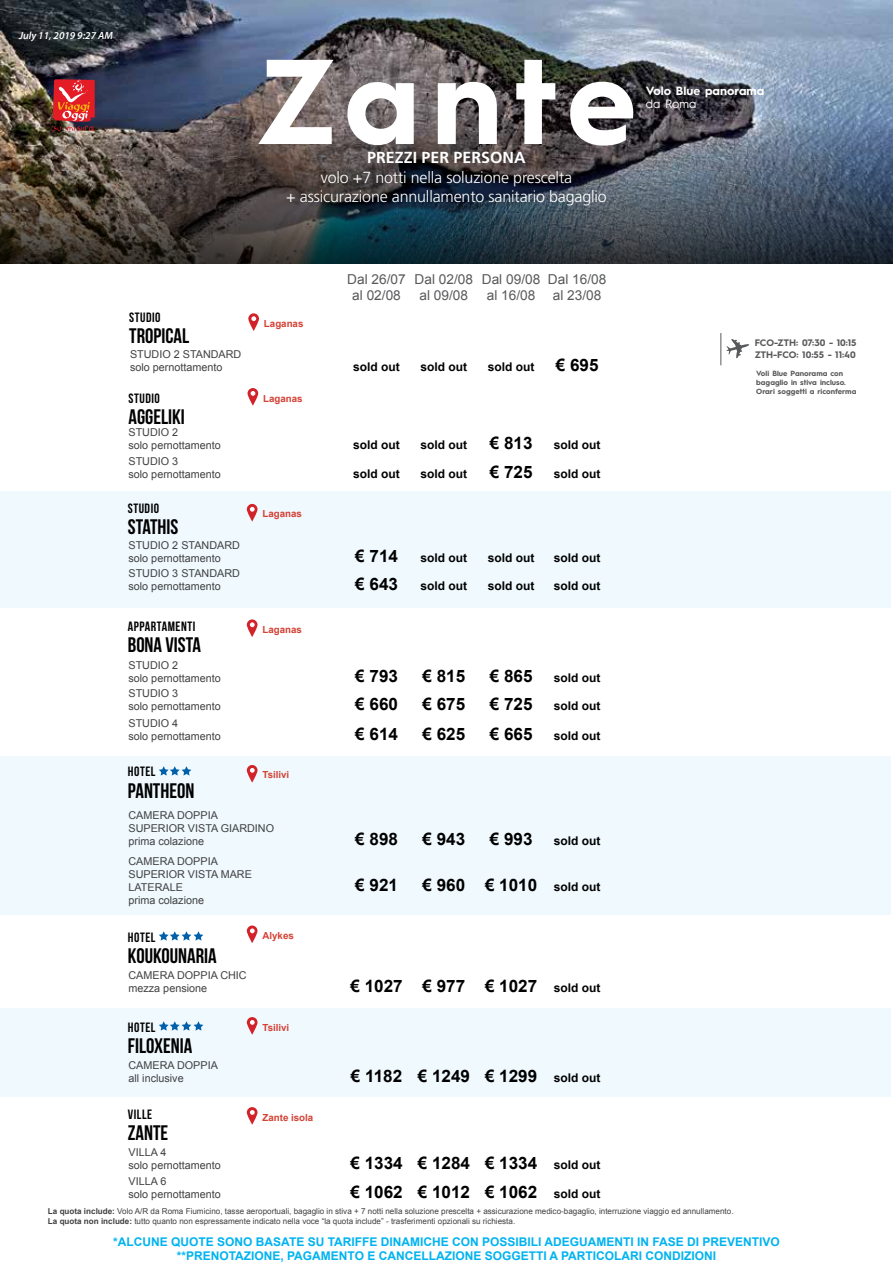
<style>
.page{position:relative;width:893px;height:1276px;background:#fff}
.page>*{position:absolute;margin:0;border:0;box-sizing:border-box;transform-origin:0 0}
.t1{font:700 120.75px "Hurme Geometric Sans 1";letter-spacing:.09em;color:#fff}
.t2{font:700 21px "Bebas Neue";color:#000}
.t3{font:700 17.1px "Arial";color:#000}
.t4{font:300 16.05px/19.2px "Frutiger";letter-spacing:-.01em;color:#fff;text-align:center}
.t5{font:700 16.05px "Frutiger";color:#fff}
.t6{font:13.65px/16.4px "Arial";color:#58595b;text-align:center}
.t7{font:700 13.5px "Bebas Neue";letter-spacing:.04em;color:#000}
.t8{font:700 12px "Arial";color:#000}
.t9{font:700 12px/14.4px "Arial";color:#00b3f0;text-align:center}
.t10{font:700 12px "Hurme Geometric Sans 1";color:#fff}
.t11{font:12px "Hurme Geometric Sans 1";color:#fff}
.t12{font:10.8px/12.9px "Arial";color:#414042}
.t13{font:italic 600 10.5px "Myriad Pro";color:#fff}
.t14{font:700 9.75px "Arial";color:#d54134}
.t15{font:700 9.45px/12.1px "Hurme Geometric Sans 1";color:#58595b}
.t16{font:8.1px/9.8px "Arial";color:#414042}
.t17{font:700 7.5px/9px "Hurme Geometric Sans 1";color:#58595b}
.s1{font-size:17.1px}
.s2{font-weight:700}
</style>
<div class="page">
<div style="left:0;top:1008px;width:891px;height:88px;background:#eff9fe"></div>
<div style="left:0;top:491px;width:891px;height:116px;background:#eff9fe"></div>
<img style="left:0;top:0;width:893px;height:263px">
<div style="left:0;top:756px;width:891px;height:158px;background:#eff9fe"></div>
<svg style="left:53px;top:79px;width:42px;height:53px;background:#c54342"></svg>
<svg style="left:726px;top:339px;width:23px;height:19px"></svg>
<svg style="left:247px;top:925px;width:11px;height:18px"></svg>
<svg style="left:250px;top:928px;width:5px;height:5px"></svg>
<svg style="left:159px;top:931px;width:44px;height:9px"></svg>
<svg style="left:247px;top:1017px;width:11px;height:17px"></svg>
<svg style="left:250px;top:1020px;width:5px;height:4px"></svg>
<svg style="left:159px;top:1021px;width:44px;height:9px"></svg>
<svg style="left:247px;top:765px;width:11px;height:17px"></svg>
<svg style="left:250px;top:768px;width:5px;height:4px"></svg>
<svg style="left:159px;top:766px;width:32px;height:9px"></svg>
<svg style="left:247px;top:504px;width:11px;height:17px"></svg>
<svg style="left:250px;top:507px;width:5px;height:4px"></svg>
<svg style="left:247px;top:388px;width:11px;height:18px"></svg>
<svg style="left:251px;top:391px;width:4px;height:5px"></svg>
<svg style="left:247px;top:619px;width:11px;height:18px"></svg>
<svg style="left:250px;top:622px;width:5px;height:5px"></svg>
<svg style="left:247px;top:1107px;width:11px;height:17px"></svg>
<svg style="left:250px;top:1110px;width:5px;height:4px"></svg>
<hr style="left:721px;top:333px;width:1px;height:32px;background:#58595b">
<svg style="left:248px;top:313px;width:11px;height:18px"></svg>
<svg style="left:251px;top:316px;width:5px;height:5px"></svg>
<p class="t13" style="left:19px;top:29px;width:95px">July 11, 2019 9:27 AM</p>
<h1 class="t1" style="left:257px;top:17px;width:381px">Zante</h1>
<h3 class="t5" style="left:367px;top:148px;width:160px">PREZZI PER PERSONA</h3>
<h3 class="t4" style="left:286px;top:168px;width:322px">volo +7 notti nella soluzione prescelta<br>+ assicurazione annullamento sanitario bagaglio</h3>
<p class="t10" style="left:646px;top:82px;width:120px">Volo Blue panorama</p>
<p class="t11" style="left:646px;top:95px;width:52px">da Roma</p>
<p class="t7" style="left:129px;top:310px;width:33px">STUDIO</p>
<h2 class="t2" style="left:129px;top:324px;width:61px">TROPICAL</h2>
<p class="t12" style="left:130px;top:348px;width:61px">STUDIO 2 sta</p>
<p class="t12" style="left:130px;top:348px;width:94px;text-indent:73px">ndard solo pernottamento</p>
<p class="t7" style="left:129px;top:391px;width:33px">STUDIO</p>
<h2 class="t2" style="left:129px;top:405px;width:58px">AGGELIKI</h2>
<p class="t12" style="left:129px;top:426px;width:94px">STUDIO 2<br>solo pernottamento</p>
<p class="t12" style="left:129px;top:454px;width:94px">STUDIO 3<br>solo pernottamento</p>
<p class="t7" style="left:128px;top:500px;width:33px">STUDIO</p>
<h2 class="t2" style="left:128px;top:515px;width:52px">STATHIS</h2>
<p class="t12" style="left:129px;top:538px;width:61px">STUDIO 2 sta</p>
<p class="t12" style="left:129px;top:538px;width:94px;text-indent:73px">ndard solo pernottamento</p>
<p class="t12" style="left:129px;top:567px;width:61px">STUDIO 3 sta</p>
<p class="t12" style="left:129px;top:567px;width:94px;text-indent:73px">ndard solo pernottamento</p>
<p class="t7" style="left:128px;top:619px;width:69px">APPARTAMENTI</p>
<h2 class="t2" style="left:128px;top:633px;width:75px">BONA VISTA</h2>
<p class="t12" style="left:129px;top:658px;width:94px">STUDIO 2<br>solo pernottamento</p>
<p class="t12" style="left:129px;top:687px;width:94px">STUDIO 3<br>solo pernottamento</p>
<p class="t12" style="left:129px;top:717px;width:94px">STUDIO 4<br>solo pernottamento</p>
<p class="t7" style="left:128px;top:764px;width:29px">HOTEL</p>
<h2 class="t2" style="left:128px;top:779px;width:68px">PANTHEON</h2>
<p class="t14" style="left:264px;top:317px;width:41px">Laganas</p>
<p class="t14" style="left:263px;top:392px;width:41px">Laganas</p>
<p class="t14" style="left:262px;top:507px;width:41px">Laganas</p>
<p class="t14" style="left:262px;top:623px;width:41px">Laganas</p>
<p class="t14" style="left:262px;top:768px;width:28px">Tsilivi</p>
<p class="t12" style="left:129px;top:808px;width:91px">CAMERA DOPPIA<br>SUPERIOR vista</p>
<p class="t12" style="left:221px;top:821px;width:15px">giardi</p>
<p class="t12" style="left:258px;top:821px;width:15px">no</p>
<p class="t12" style="left:129px;top:834px;width:77px">prima colazione</p>
<p class="t12" style="left:129px;top:855px;width:91px">CAMERA DOPPIA<br>SUPERIOR vista</p>
<p class="t12" style="left:221px;top:868px;width:33px">MARE</p>
<p class="t12" style="left:129px;top:881px;width:77px">LATERALE prima colazione</p>
<p class="t7" style="left:128px;top:929px;width:29px">HOTEL</p>
<h2 class="t2" style="left:128px;top:944px;width:90px">KOUKOUNARIA</h2>
<p class="t12" style="left:129px;top:969px;width:120px">CAMERA DOPPIA CHIC mezza pensione</p>
<p class="t7" style="left:128px;top:1019px;width:29px">HOTEL</p>
<h2 class="t2" style="left:128px;top:1034px;width:66px">FILOXENIA</h2>
<p class="t12" style="left:129px;top:1059px;width:91px">CAMERA DOPPIA all inclusive</p>
<p class="t7" style="left:128px;top:1106px;width:26px">VILLE</p>
<h2 class="t2" style="left:128px;top:1121px;width:42px">ZANTE</h2>
<p class="t12" style="left:129px;top:1146px;width:94px">VILLA 4<br>solo pernottamento</p>
<p class="t12" style="left:129px;top:1174px;width:94px">VILLA 6<br>solo pernottamento</p>
<p class="t14" style="left:262px;top:929px;width:33px">Alykes</p>
<p class="t14" style="left:262px;top:1020px;width:28px">Tsilivi</p>
<p class="t14" style="left:262px;top:1110px;width:52px">Zante isola</p>
<p class="t6" style="left:347px;top:271px;width:60px">Dal 26/07 al 02/08</p>
<p class="t6" style="left:415px;top:271px;width:60px">Dal 02/08 al 09/08</p>
<p class="t6" style="left:482px;top:271px;width:60px">Dal 09/08 al 16/08</p>
<p class="t6" style="left:548px;top:271px;width:60px">Dal 16/08 al 23/08</p>
<p class="t8" style="left:353px;top:359px;width:48px">sold out</p>
<p class="t8" style="left:421px;top:359px;width:48px">sold out</p>
<p class="t8" style="left:488px;top:359px;width:112px">sold out <span class="s1">€ 695</span></p>
<p class="t8" style="left:353px;top:437px;width:48px">sold out</p>
<p class="t8" style="left:421px;top:437px;width:48px">sold out</p>
<h3 class="t3" style="left:490px;top:432px;width:44px">€ 813</h3>
<p class="t8" style="left:353px;top:465px;width:48px">sold out</p>
<p class="t8" style="left:421px;top:465px;width:48px">sold out</p>
<h3 class="t3" style="left:490px;top:460px;width:44px">€ 725</h3>
<p class="t8" style="left:554px;top:437px;width:48px">sold out</p>
<p class="t8" style="left:554px;top:465px;width:48px">sold out</p>
<h3 class="t3" style="left:355px;top:544px;width:44px">€ 714</h3>
<p class="t8" style="left:421px;top:549px;width:48px">sold out</p>
<p class="t8" style="left:488px;top:549px;width:48px">sold out</p>
<h3 class="t3" style="left:355px;top:573px;width:44px">€ 643</h3>
<p class="t8" style="left:421px;top:578px;width:48px">sold out</p>
<p class="t8" style="left:488px;top:578px;width:48px">sold out</p>
<p class="t8" style="left:554px;top:549px;width:48px">sold out</p>
<p class="t8" style="left:554px;top:578px;width:48px">sold out</p>
<h3 class="t3" style="left:355px;top:664px;width:44px">€ 793</h3>
<h3 class="t3" style="left:422px;top:664px;width:44px">€ 815</h3>
<h3 class="t3" style="left:490px;top:664px;width:44px">€ 865</h3>
<h3 class="t3" style="left:355px;top:693px;width:44px">€ 660</h3>
<h3 class="t3" style="left:422px;top:693px;width:44px">€ 675</h3>
<h3 class="t3" style="left:490px;top:693px;width:44px">€ 725</h3>
<h3 class="t3" style="left:355px;top:723px;width:44px">€ 614</h3>
<h3 class="t3" style="left:422px;top:723px;width:44px">€ 625</h3>
<h3 class="t3" style="left:490px;top:723px;width:44px">€ 665</h3>
<p class="t8" style="left:554px;top:669px;width:48px">sold out</p>
<p class="t8" style="left:554px;top:698px;width:48px">sold out</p>
<p class="t8" style="left:554px;top:728px;width:48px">sold out</p>
<h3 class="t3" style="left:355px;top:827px;width:44px">€ 898</h3>
<h3 class="t3" style="left:422px;top:827px;width:44px">€ 943</h3>
<h3 class="t3" style="left:490px;top:827px;width:44px">€ 993</h3>
<h3 class="t3" style="left:355px;top:874px;width:44px">€ 921</h3>
<h3 class="t3" style="left:422px;top:874px;width:116px">€ 960 € 1010</h3>
<p class="t8" style="left:554px;top:832px;width:48px">sold out</p>
<p class="t8" style="left:554px;top:879px;width:48px">sold out</p>
<h3 class="t3" style="left:350px;top:975px;width:188px">€ 1027 € 977 € 1027</h3>
<p class="t8" style="left:554px;top:980px;width:48px">sold out</p>
<h3 class="t3" style="left:351px;top:1065px;width:188px">€ 1182 € 1249 € 1299</h3>
<p class="t8" style="left:554px;top:1070px;width:48px">sold out</p>
<h3 class="t3" style="left:350px;top:1152px;width:188px">€ 1334 € 1284 € 1334</h3>
<h3 class="t3" style="left:350px;top:1180px;width:188px">€ 1062 € 1012 € 1062</h3>
<p class="t8" style="left:554px;top:1157px;width:48px">sold out</p>
<p class="t8" style="left:554px;top:1185px;width:48px">sold out</p>
<p class="t15" style="left:755px;top:336px;width:103px">FCO-ZTH: 07:30 - 10:15<br>ZTH-FCO: 10:55 - 11:40</p>
<p class="t17" style="left:756px;top:368px;width:102px">Voli Blue Panorama con bagaglio in stiva incluso.<br>Orari soggetti a riconferma</p>
<p class="t16" style="left:48px;top:1206px;width:687px"><span class="s2">La quota include:</span> Volo A/R da Roma Fiumicino, tasse aeroportuali, bagaglio in stiva + 7 notti nella soluzione prescelta + assicurazione medico-bagaglio, interruzione viaggio ed annullamento.<br><span class="s2">La quota non include:</span> tutto quanto non espressamente indicato nella voce “la quota include” - trasferimenti opzionali su richiesta.</p>
<p class="t9" style="left:113px;top:1235px;width:668px">*ALCUNE QUOTE SONO BASATE SU TARIFFE DINAMICHE CON POSSIBILI ADEGUAMENTI IN FASE DI PREVENTIVO **PRENOTAZIONE, PAGAMENTO E CANCELLAZIONE SOGGETTI A PARTICOLARI CONDIZIONI</p>
</div>
